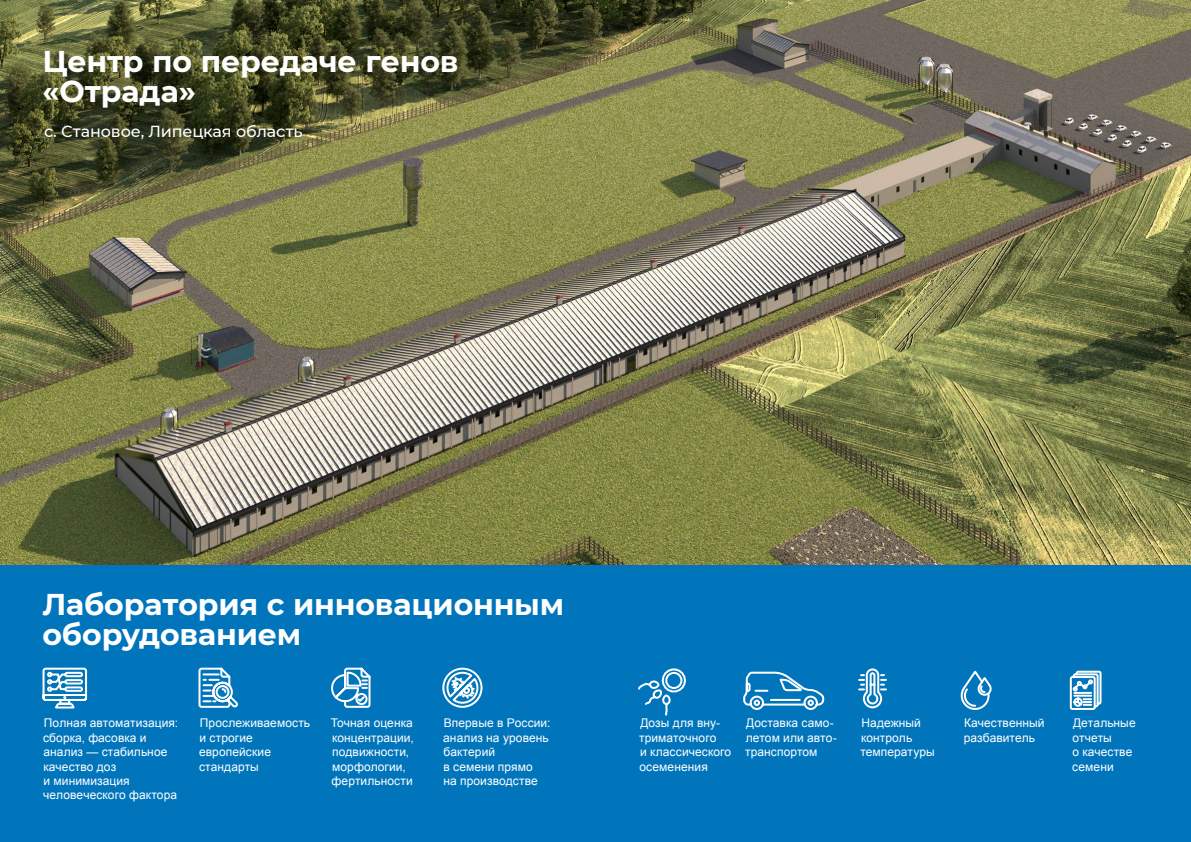
<style>
.page{position:relative;width:1191px;height:842px;background:#fff}
.page>*{position:absolute;margin:0;border:0;box-sizing:border-box;transform-origin:0 0}
.t1{font:700 30px/30px "Montserrat";letter-spacing:-.005em;color:#fff}
.t2{font:500 16px "Montserrat";letter-spacing:-.005em;color:#fff}
.t3{font:12px/14.4px "Arial";letter-spacing:.005em;color:#fff}
</style>
<div class="page">
<img style="left:0;top:0;width:1191px;height:566px">
<div style="left:0;top:566px;width:1191px;height:276px;background:#0075bc"></div>
<svg style="left:42px;top:667px;width:46px;height:42px"></svg>
<svg style="left:198px;top:667px;width:40px;height:41px"></svg>
<svg style="left:331px;top:667px;width:40px;height:41px"></svg>
<svg style="left:638px;top:668px;width:48px;height:48px"></svg>
<svg style="left:858px;top:668px;width:29px;height:41px"></svg>
<svg style="left:960px;top:670px;width:32px;height:40px"></svg>
<svg style="left:1069px;top:670px;width:33px;height:40px"></svg>
<svg style="left:743px;top:671px;width:82px;height:39px"></svg>
<svg style="left:442px;top:667px;width:41px;height:41px"></svg>
<h1 class="t1" style="left:43px;top:44px;width:417px">Центр по передаче генов «Отрада»</h1>
<h2 class="t2" style="left:44px;top:121px;width:260px">с. Становое, Липецкая область</h2>
<h1 class="t1" style="left:43px;top:588px;width:523px">Лаборатория с инновационным оборудованием</h1>
<p class="t3" style="left:43px;top:716px;width:137px">Полная автоматизация: сборка, фасовка и анализ — стабильное качество доз<br>и минимизация человеческого фактора</p>
<p class="t3" style="left:199px;top:716px;width:113px">Прослеживаемость и строгие европейские стандарты</p>
<p class="t3" style="left:331px;top:716px;width:84px">Точная оценка концентрации, подвижности, морфологии, фертильности</p>
<p class="t3" style="left:443px;top:716px;width:109px">Впервые в России: анализ на уровень бактерий<br>в семени прямо<br>на производстве</p>
<p class="t3" style="left:639px;top:716px;width:94px">Дозы для вну&shy;триматочного<br>и классического осеменения</p>
<p class="t3" style="left:860px;top:716px;width:76px">Надежный контроль температуры</p>
<p class="t3" style="left:963px;top:716px;width:82px">Качественный разбавитель</p>
<p class="t3" style="left:1072px;top:716px;width:65px">Детальные отчеты<br>о качестве семени</p>
<p class="t3" style="left:745px;top:716px;width:93px">Доставка само&shy;летом или авто&shy;транспортом</p>
</div>
